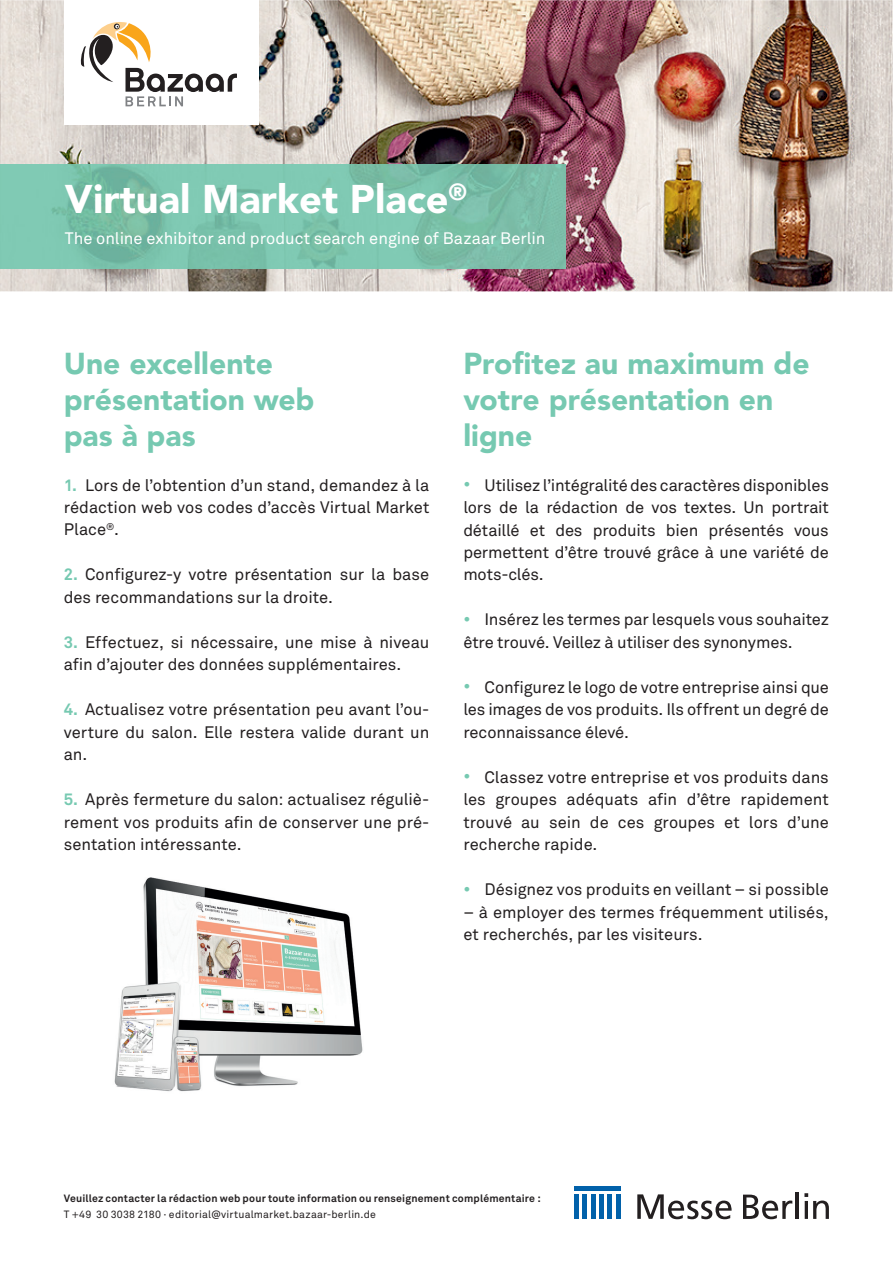
<style>
.page{position:relative;width:893px;height:1263px;background:#fff}
.page>*{position:absolute;margin:0;border:0;box-sizing:border-box;transform-origin:0 0}
.t1{font:900 39.75px "Avenir LT Std";color:#fff}
.t2{font:900 30px/36px "Avenir LT Std";color:#76c9b1}
.t3{font:16.5px/22.5px "Akkurat Std";color:#231f20;text-align:justify}
.t4{font:16.5px "Akkurat Std";color:#fff}
.t5{font:700 10.5px "Akkurat Std";letter-spacing:.015em;color:#231f20}
.t6{font:10.5px "Akkurat Std";letter-spacing:.015em;color:#231f20}
.s1{font-weight:700;color:#76c9b1}
</style>
<div class="page">
<hr style="left:574px;top:1195px;width:4px;height:24px;background:#0161aa">
<div style="left:582px;top:1195px;width:5px;height:24px;background:#0161aa"></div>
<hr style="left:591px;top:1195px;width:4px;height:24px;background:#0161aa">
<hr style="left:599px;top:1195px;width:4px;height:24px;background:#0161aa">
<hr style="left:608px;top:1195px;width:4px;height:24px;background:#0161aa">
<hr style="left:616px;top:1195px;width:4px;height:24px;background:#0161aa">
<hr style="left:796px;top:1193px;width:3px;height:26px;background:#231f20">
<svg style="left:804px;top:1193px;width:25px;height:26px"></svg>
<svg style="left:743px;top:1195px;width:49px;height:24px"></svg>
<hr style="left:574px;top:1186px;width:46px;height:4px;background:#0161aa">
<svg style="left:637px;top:1194px;width:94px;height:25px"></svg>
<img style="left:0;top:0;width:893px;height:291px">
<div style="left:64px;top:0;width:194px;height:125px;background:#fff"></div>
<svg style="left:80px;top:22px;width:157px;height:84px"></svg>
<img style="left:0;top:165px;width:565px;height:103px">
<img style="left:114px;top:877px;width:249px;height:215px">
<h1 class="t1" style="left:65px;top:182px;width:404px">Virtual Market Place<sup>®</sup></h1>
<p class="t4" style="left:65px;top:232px;width:482px">The online exhibitor and product search engine of Bazaar Berlin</p>
<h2 class="t2" style="left:64px;top:347px;width:252px">Une excellente présentation web pas à pas</h2>
<p class="t3" style="left:64px;top:475px;width:367px"><span class="s1">1.</span> Lors de l’obtention d’un stand, demandez à la rédaction web vos codes d’accès Virtual Market Place<sup>®</sup>.</p>
<p class="t3" style="left:64px;top:565px;width:367px"><span class="s1">2.</span> Configurez-y votre présentation sur la base des recommandations sur la droite.</p>
<p class="t3" style="left:64px;top:633px;width:367px"><span class="s1">3.</span> Effectuez, si nécessaire, une mise à niveau afin d’ajouter des données supplémentaires.</p>
<p class="t3" style="left:64px;top:700px;width:367px"><span class="s1">4.</span> Actualisez votre présentation peu avant l’ou&shy;verture du salon. Elle restera valide durant un an.</p>
<p class="t3" style="left:64px;top:790px;width:367px"><span class="s1">5.</span> Après fermeture du salon: actualisez réguliè&shy;rement vos produits afin de conserver une pré&shy;sentation intéressante.</p>
<h2 class="t2" style="left:463px;top:347px;width:348px">Profitez au maximum de votre présentation en ligne</h2>
<p class="t3" style="left:463px;top:475px;width:367px"><span class="s1">•</span> Utilisez l’intégralité des caractères disponibles lors de la rédaction de vos textes. Un portrait détaillé et des produits bien présentés vous permettent d’être trouvé grâce à une variété de mots-clés.</p>
<p class="t3" style="left:463px;top:610px;width:367px"><span class="s1">•</span> Insérez les termes par lesquels vous souhaitez être trouvé. Veillez à utiliser des synonymes.</p>
<p class="t3" style="left:463px;top:678px;width:367px"><span class="s1">•</span> Configurez le logo de votre entreprise ainsi que les images de vos produits. Ils offrent un degré de reconnaissance élevé.</p>
<p class="t3" style="left:463px;top:768px;width:367px"><span class="s1">•</span> Classez votre entreprise et vos produits dans les groupes adéquats afin d’être rapidement trouvé au sein de ces groupes et lors d’une recherche rapide.</p>
<p class="t3" style="left:463px;top:880px;width:367px"><span class="s1">•</span> Désignez vos produits en veillant – si possible</p>
<p class="t3" style="left:463px;top:903px;width:367px">– à employer des termes fréquemment utilisés, et recherchés, par les visiteurs.</p>
<p class="t5" style="left:64px;top:1194px;width:478px">Veuillez contacter la rédaction web pour toute information ou renseignement complémentaire :</p>
<p class="t6" style="left:64px;top:1211px;width:314px">T +49 30 3038 2180 · editorial@virtualmarket.bazaar-berlin.de</p>
</div>
